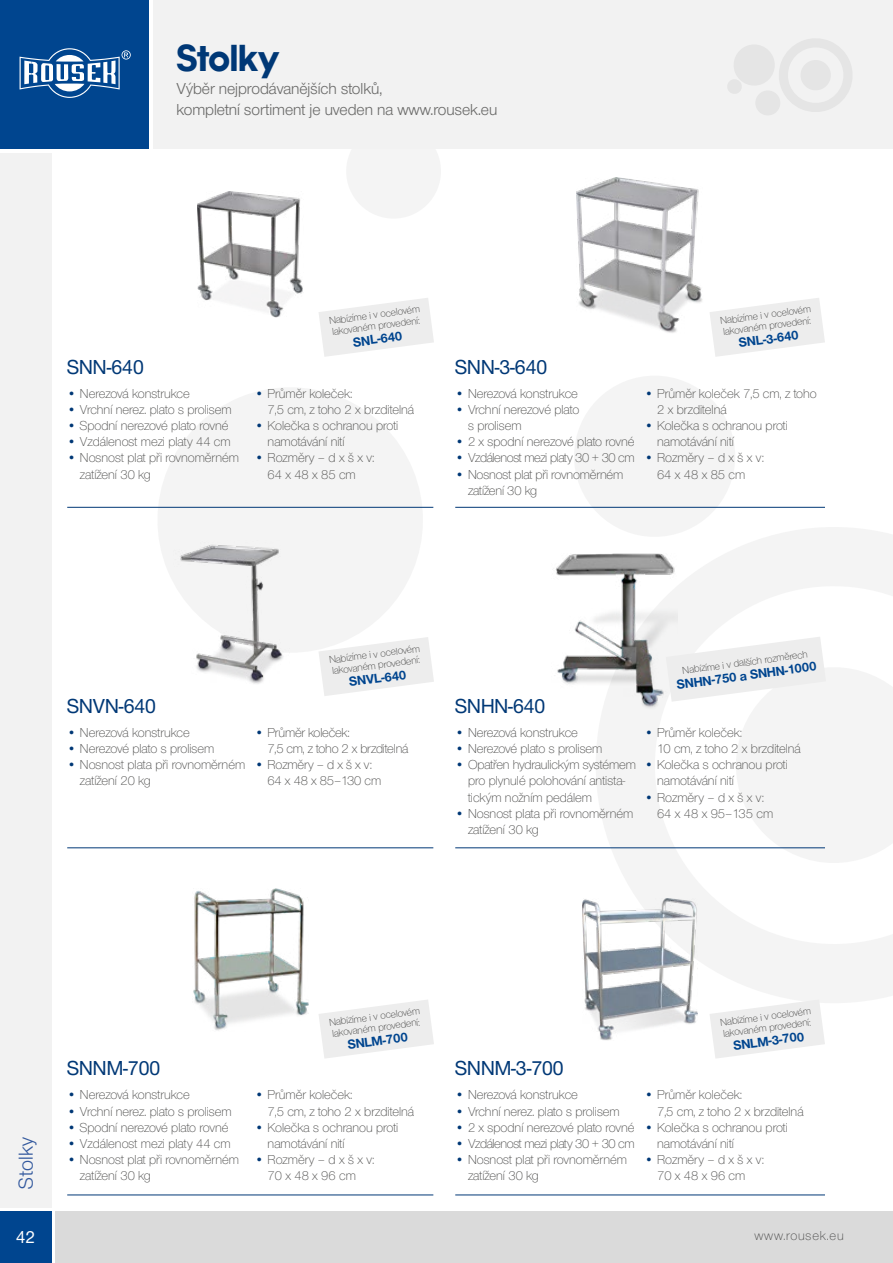
<style>
.page{position:relative;width:893px;height:1263px;background:#fff}
.page>*{position:absolute;margin:0;border:0;box-sizing:border-box;transform-origin:0 0}
.t1{font:39px "Mobil Graphics";color:#003876}
.t2{font:500 21px "Nimbus Sans Novus DOT";color:#003876}
.t3{font:21px "Nimbus Sans Novus DOT";letter-spacing:.02em;color:#33599e}
.t4{font:500 18px "Nimbus Sans Novus DOT";color:#fff}
.t5{font:16.5px/21px "Nimbus Sans Novus DOT";color:#6a6a69}
.t6{font:300 13.5px/16.2px "Nimbus Sans Novus DOT";color:#4a4a49}
.t7{font:700 13.5px "Nimbus Sans Novus DOT";color:#00458f}
.t8{font:300 13.5px "Nimbus Sans Novus DOT";letter-spacing:-.03em;color:#4a4a49}
.t9{font:300 13.5px "Nimbus Sans Novus DOT";letter-spacing:.06em;color:#4a4a49}
.t10{font:300 10.5px/11.2px "Nimbus Sans Novus DOT";color:#3c3c3b}
.s1{color:#003876}
</style>
<div class="page">
<svg style="left:589px;top:527px;width:304px;height:476px;fill:#f4f4f4"></svg>
<svg style="left:563px;top:376px;width:183px;height:162px"></svg>
<svg style="left:144px;top:388px;width:290px;height:264px;fill:#f4f4f4"></svg>
<svg style="left:347px;top:149px;width:94px;height:69px"></svg>
<div style="left:0;top:1212px;width:51px;height:51px;background:#00458f"></div>
<div style="left:55px;top:1212px;width:838px;height:51px;background:#dadada"></div>
<div style="left:0;top:153px;width:51px;height:1055px;background:#f2f2f2"></div>
<div style="left:153px;top:0;width:740px;height:149px;background:#f2f2f2"></div>
<div style="left:0;top:0;width:149px;height:149px;background:#00458f"></div>
<svg style="left:20px;top:48px;width:111px;height:50px"></svg>
<svg style="left:728px;top:39px;width:124px;height:76px"></svg>
<hr style="left:67px;top:847px;width:366px;height:1px;background:#003876">
<svg style="left:318px;top:637px;width:116px;height:59px"></svg>
<hr style="left:67px;top:507px;width:366px;height:1px;background:#003876">
<svg style="left:319px;top:298px;width:115px;height:59px"></svg>
<hr style="left:67px;top:1194px;width:366px;height:1px;background:#003876">
<svg style="left:319px;top:1000px;width:115px;height:58px"></svg>
<hr style="left:455px;top:847px;width:370px;height:1px;background:#003876">
<hr style="left:455px;top:507px;width:370px;height:1px;background:#003876">
<svg style="left:710px;top:298px;width:115px;height:59px"></svg>
<hr style="left:455px;top:1194px;width:370px;height:1px;background:#003876">
<svg style="left:709px;top:999px;width:116px;height:59px"></svg>
<img style="left:197px;top:191px;width:106px;height:126px">
<img style="left:577px;top:178px;width:126px;height:155px">
<img style="left:173px;top:540px;width:117px;height:144px">
<img style="left:582px;top:899px;width:116px;height:141px">
<img style="left:556px;top:554px;width:122px;height:155px">
<img style="left:193px;top:889px;width:115px;height:142px">
<svg style="left:666px;top:637px;width:227px;height:227px"></svg>
<h1 class="t1" style="left:176px;top:35px;width:104px">Stolky</h1>
<p class="t5" style="left:176px;top:79px;width:322px">Výběr nejprodávanějších stolků,<br>kompletní sortiment je uveden na www.rousek.eu</p>
<h2 class="t2" style="left:67px;top:354px;width:78px">SNN-640</h2>
<p class="t6" style="left:67px;top:385px;width:124px"><span class="s1">•</span> Nerezová konstrukce</p>
<p class="t6" style="left:67px;top:401px;width:166px"><span class="s1">•</span> Vrchní nerez. plato s prolisem</p>
<p class="t6" style="left:67px;top:417px;width:163px"><span class="s1">•</span> Spodní nerezové plato rovné</p>
<p class="t6" style="left:67px;top:434px;width:165px"><span class="s1">•</span> Vzdálenost mezi platy 44 cm</p>
<p class="t6" style="left:80px;top:450px;width:160px;text-indent:-13px"><span class="s1">•</span> Nosnost plat při rovnoměrném zatížení 30 kg</p>
<p class="t10" style="left:329px;top:315px;width:93px;rotate:-8deg">Nabízíme i v ocelovém lakovaném provedení:</p>
<p class="t7" style="left:352px;top:334px;width:51px;rotate:-7deg">SNL-640</p>
<p class="t6" style="left:268px;top:385px;width:148px;text-indent:-13px"><span class="s1">•</span> Průměr koleček:<br>7,5 cm, z toho 2 x brzditelná</p>
<p class="t6" style="left:268px;top:417px;width:132px;text-indent:-13px"><span class="s1">•</span> Kolečka s ochranou proti namotávání nití</p>
<p class="t6" style="left:255px;top:450px;width:121px;text-align:center"><span class="s1">•</span> Rozměry – d x š x v:<br>64 x 48 x 85 cm</p>
<h2 class="t2" style="left:455px;top:354px;width:94px">SNN-3-640</h2>
<p class="t6" style="left:455px;top:385px;width:124px"><span class="s1">•</span> Nerezová konstrukce</p>
<p class="t6" style="left:468px;top:401px;width:113px;text-indent:-13px"><span class="s1">•</span> Vrchní nerezové plato s prolisem</p>
<p class="t6" style="left:455px;top:434px;width:181px"><span class="s1">•</span> 2 x spodní nerezové plato rovné</p>
<p class="t8" style="left:455px;top:450px;width:181px"><span class="s1">•</span> Vzdálenost mezi platy 30 + 30 cm</p>
<p class="t6" style="left:468px;top:466px;width:157px;text-indent:-13px"><span class="s1">•</span> Nosnost plat při rovnoměrném zatížení 30 kg</p>
<p class="t10" style="left:720px;top:315px;width:93px;rotate:-8deg">Nabízíme i v ocelovém lakovaném provedení:</p>
<p class="t7" style="left:738px;top:335px;width:62px;rotate:-7deg">SNL-3-640</p>
<p class="t6" style="left:657px;top:385px;width:161px;text-indent:-13px"><span class="s1">•</span> Průměr koleček 7,5 cm, z toho<br>2 x brzditelná</p>
<p class="t6" style="left:657px;top:417px;width:132px;text-indent:-13px"><span class="s1">•</span> Kolečka s ochranou proti namotávání nití</p>
<p class="t6" style="left:644px;top:450px;width:121px;text-align:center"><span class="s1">•</span> Rozměry – d x š x v:<br>64 x 48 x 85 cm</p>
<h2 class="t2" style="left:67px;top:694px;width:90px">SNVN-640</h2>
<p class="t6" style="left:67px;top:724px;width:124px"><span class="s1">•</span> Nerezová konstrukce</p>
<p class="t6" style="left:67px;top:741px;width:149px"><span class="s1">•</span> Nerezové plato s prolisem</p>
<p class="t6" style="left:80px;top:757px;width:167px;text-indent:-13px"><span class="s1">•</span> Nosnost plata při rovnoměrném zatížení 20 kg</p>
<p class="t10" style="left:329px;top:655px;width:93px;rotate:-8deg">Nabízíme i v ocelovém lakovaném provedení:</p>
<p class="t7" style="left:348px;top:674px;width:59px;rotate:-7deg">SNVL-640</p>
<p class="t6" style="left:268px;top:724px;width:142px;text-indent:-13px"><span class="s1">•</span> Průměr koleček:<br>7,5 cm, z toho 2 x brzditelná</p>
<p class="t6" style="left:268px;top:757px;width:115px;text-indent:-13px"><span class="s1">•</span> Rozměry – d x š x v:<br>64 x 48 x 85–130 cm</p>
<h2 class="t2" style="left:455px;top:694px;width:92px">SNHN-640</h2>
<p class="t6" style="left:455px;top:724px;width:124px"><span class="s1">•</span> Nerezová konstrukce</p>
<p class="t6" style="left:455px;top:741px;width:149px"><span class="s1">•</span> Nerezové plato s prolisem</p>
<p class="t6" style="left:468px;top:757px;width:169px;text-indent:-13px"><span class="s1">•</span> Opatřen hydraulickým systémem pro plynulé polohování antista&shy;tickým nožním pedálem</p>
<p class="t6" style="left:468px;top:805px;width:167px;text-indent:-13px"><span class="s1">•</span> Nosnost plata při rovnoměrném zatížení 30 kg</p>
<p class="t10" style="left:682px;top:665px;width:127px;rotate:-8deg">Nabízíme i v dalších rozměrech</p>
<p class="t7" style="left:676px;top:676px;width:142px;rotate:-7deg">SNHN-750 a SNHN-1000</p>
<p class="t6" style="left:657px;top:724px;width:145px;text-indent:-13px"><span class="s1">•</span> Průměr koleček:<br>10 cm, z toho 2 x brzditelná</p>
<p class="t6" style="left:657px;top:757px;width:132px;text-indent:-13px"><span class="s1">•</span> Kolečka s ochranou proti namotávání nití</p>
<p class="t6" style="left:657px;top:789px;width:118px;text-indent:-13px"><span class="s1">•</span> Rozměry – d x š x v:<br>64 x 48 x 95–135 cm</p>
<h2 class="t3" style="left:14px;top:1189px;width:54px;rotate:-90deg">Stolky</h2>
<h2 class="t2" style="left:67px;top:1056px;width:94px">SNNM-700</h2>
<p class="t6" style="left:67px;top:1087px;width:124px"><span class="s1">•</span> Nerezová konstrukce</p>
<p class="t6" style="left:67px;top:1103px;width:166px"><span class="s1">•</span> Vrchní nerez. plato s prolisem</p>
<p class="t6" style="left:67px;top:1119px;width:163px"><span class="s1">•</span> Spodní nerezové plato rovné</p>
<p class="t6" style="left:67px;top:1135px;width:165px"><span class="s1">•</span> Vzdálenost mezi platy 44 cm</p>
<p class="t6" style="left:80px;top:1152px;width:160px;text-indent:-13px"><span class="s1">•</span> Nosnost plat při rovnoměrném zatížení 30 kg</p>
<p class="t10" style="left:329px;top:1017px;width:93px;rotate:-8deg">Nabízíme i v ocelovém lakovaném provedení:</p>
<p class="t7" style="left:347px;top:1036px;width:62px;rotate:-7deg">SNLM-700</p>
<p class="t6" style="left:268px;top:1087px;width:148px;text-indent:-13px"><span class="s1">•</span> Průměr koleček:<br>7,5 cm, z toho 2 x brzditelná</p>
<p class="t6" style="left:268px;top:1119px;width:132px;text-indent:-13px"><span class="s1">•</span> Kolečka s ochranou proti namotávání nití</p>
<p class="t6" style="left:255px;top:1152px;width:121px;text-align:center"><span class="s1">•</span> Rozměry – d x š x v:<br>70 x 48 x 96 cm</p>
<h2 class="t2" style="left:455px;top:1056px;width:110px">SNNM-3-700</h2>
<p class="t6" style="left:455px;top:1087px;width:124px"><span class="s1">•</span> Nerezová konstrukce</p>
<p class="t6" style="left:455px;top:1103px;width:166px"><span class="s1">•</span> Vrchní nerez. plato s prolisem</p>
<p class="t6" style="left:455px;top:1119px;width:181px"><span class="s1">•</span> 2 x spodní nerezové plato rovné</p>
<p class="t8" style="left:455px;top:1136px;width:181px"><span class="s1">•</span> Vzdálenost mezi platy 30 + 30 cm</p>
<p class="t6" style="left:468px;top:1152px;width:160px;text-indent:-13px"><span class="s1">•</span> Nosnost plat při rovnoměrném zatížení 30 kg</p>
<p class="t10" style="left:720px;top:1017px;width:93px;rotate:-8deg">Nabízíme i v ocelovém lakovaném provedení:</p>
<p class="t7" style="left:733px;top:1037px;width:73px;rotate:-7deg">SNLM-3-700</p>
<p class="t6" style="left:657px;top:1087px;width:148px;text-indent:-13px"><span class="s1">•</span> Průměr koleček:<br>7,5 cm, z toho 2 x brzditelná</p>
<p class="t6" style="left:657px;top:1119px;width:132px;text-indent:-13px"><span class="s1">•</span> Kolečka s ochranou proti namotávání nití</p>
<p class="t6" style="left:644px;top:1152px;width:121px;text-align:center"><span class="s1">•</span> Rozměry – d x š x v:<br>70 x 48 x 96 cm</p>
<h3 class="t4" style="left:16px;top:1227px;width:20px">42</h3>
<p class="t9" style="left:754px;top:1227px;width:91px">www.rousek.eu</p>
</div>
